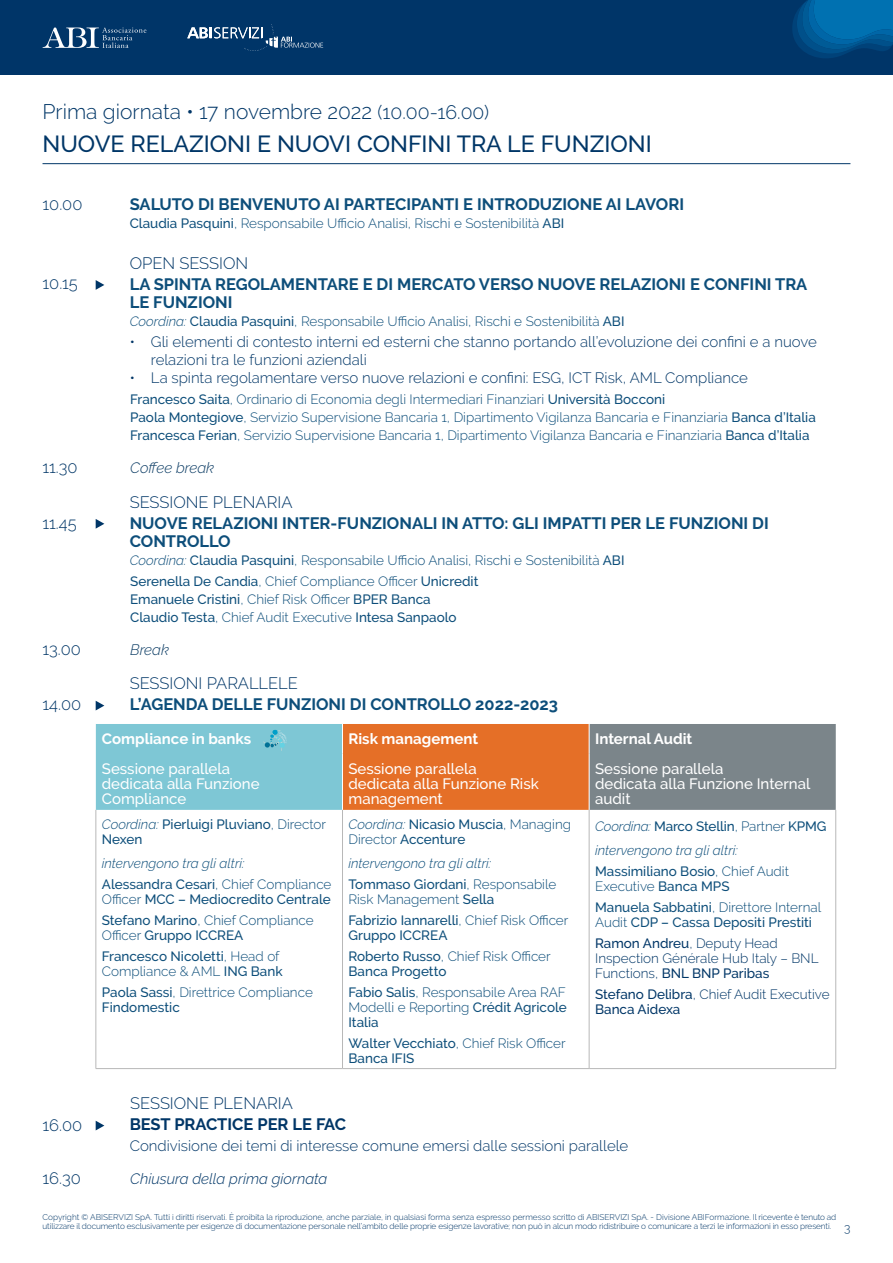
<style>
.page{position:relative;width:893px;height:1263px;background:#fff}
.page>*{position:absolute;margin:0;border:0;box-sizing:border-box;transform-origin:0 0}
.t1{font:500 23.25px "Raleway";color:#003667}
.t2{font:300 21px "Raleway";color:#003667}
.t3{font:700 16.5px/18px "Raleway";color:#0d4e7a}
.t4{font:300 16.5px "Raleway";color:#003667}
.t5{font:700 16.5px "Raleway";color:#003667}
.t6{font:300 15px/18px "Raleway";color:#003667}
.t7{font:500 15px/15px "Raleway";color:#fff}
.t8{font:700 15px "Raleway";color:#fff}
.t9{font:italic 300 15px "Raleway";color:#003667}
.t10{font:italic 300 15px "Raleway";color:#0d3d65}
.t11{font:500 13.5px/15px "Raleway";color:#0d4e7a}
.t12{font:300 13.5px/15px "Raleway";color:#0d4e7a}
.t13{font:300 13.5px/15px "Raleway";color:#003667}
.t14{font:italic 300 13.5px "Raleway";color:#0d4e7a}
.t15{font:500 13.5px/15px "Raleway";color:#003667}
.t16{font:300 8.25px/9px "Raleway";letter-spacing:-.01em;color:#003667}
.s1{font-size:19.5px}
.s2{font-weight:500}
.s3{font-style:italic}
.s4{font-weight:300}
.s5{font-weight:300;font-style:italic}
.s6{font-size:12px}
</style>
<div class="page">
<div style="left:0;top:0;width:893px;height:74px;background:#003568"></div>
<svg style="left:792px;top:0;width:101px;height:58px;background:#005c99"></svg>
<svg style="left:43px;top:27px;width:103px;height:21px"></svg>
<svg style="left:187px;top:24px;width:136px;height:27px"></svg>
<svg style="left:96px;top:280px;width:8px;height:10px"></svg>
<svg style="left:96px;top:519px;width:8px;height:10px"></svg>
<svg style="left:96px;top:701px;width:8px;height:9px"></svg>
<hr style="left:43px;top:163px;width:807px;height:1px;background:#003667">
<hr style="left:96px;top:810px;width:1px;height:258px;background:#b8b8b8">
<hr style="left:342px;top:810px;width:1px;height:258px;background:#b8b8b8">
<hr style="left:589px;top:810px;width:1px;height:258px;background:#b8b8b8">
<hr style="left:835px;top:810px;width:1px;height:258px;background:#b8b8b8">
<hr style="left:96px;top:1068px;width:246px;height:1px;background:#b8b8b8">
<hr style="left:342px;top:1068px;width:247px;height:1px;background:#b8b8b8">
<hr style="left:589px;top:1068px;width:247px;height:1px;background:#b8b8b8">
<svg style="left:96px;top:724px;width:740px;height:86px;background:#9f9482"></svg>
<svg style="left:96px;top:1121px;width:8px;height:9px"></svg>
<p class="t2" style="left:43px;top:99px;width:448px">Prima giornata • 17 novembre 2022 <span class="s1">(10.00-16.00)</span></p>
<p class="t1" style="left:43px;top:130px;width:611px">NUOVE RELAZIONI E NUOVI CONFINI TRA LE FUNZIONI</p>
<p class="t4" style="left:43px;top:194px;width:41px">10.00</p>
<p class="t4" style="left:43px;top:274px;width:37px">10.15</p>
<p class="t4" style="left:43px;top:458px;width:37px">11.30</p>
<p class="t4" style="left:43px;top:513px;width:36px">11.45</p>
<p class="t4" style="left:43px;top:640px;width:40px">13.00</p>
<p class="t4" style="left:43px;top:695px;width:40px">14.00</p>
<p class="t4" style="left:43px;top:1115px;width:41px">16.00</p>
<p class="t4" style="left:43px;top:1168px;width:40px">16.30</p>
<p class="t3" style="left:130px;top:195px;width:556px">SALUTO DI BENVENUTO AI PARTECIPANTI E INTRODUZIONE AI LAVORI</p>
<p class="t12" style="left:130px;top:216px;width:436px"><span class="s2">Claudia Pasquini</span>, Responsabile Ufficio Analisi, Rischi e Sostenibilità <span class="s2">ABI</span></p>
<p class="t4" style="left:130px;top:253px;width:120px">OPEN SESSION</p>
<p class="t3" style="left:130px;top:275px;width:679px">LA SPINTA REGOLAMENTARE E DI MERCATO VERSO NUOVE RELAZIONI E CONFINI TRA<br>LE FUNZIONI</p>
<p class="t12" style="left:130px;top:313px;width:496px"><span class="s3">Coordina:</span> <span class="s2">Claudia Pasquini</span>, Responsabile Ufficio Analisi, Rischi e Sostenibilità <span class="s2">ABI</span></p>
<p class="t6" style="left:151px;top:332px;width:667px;text-indent:-21px">• Gli elementi di contesto interni ed esterni che stanno portando all’evoluzione dei confini e a nuove relazioni tra le funzioni aziendali</p>
<p class="t6" style="left:130px;top:368px;width:620px">• La spinta regolamentare verso nuove relazioni e confini: ESG, ICT Risk, AML Compliance</p>
<p class="t12" style="left:130px;top:391px;width:537px"><span class="s2">Francesco Saita</span>, Ordinario di Economia degli Intermediari Finanziari <span class="s2">Università Bocconi</span></p>
<p class="t12" style="left:130px;top:409px;width:687px"><span class="s2">Paola Montegiove</span>, Servizio Supervisione Bancaria 1, Dipartimento Vigilanza Bancaria e Finanziaria <span class="s2">Banca d’Italia</span></p>
<p class="t12" style="left:130px;top:427px;width:681px"><span class="s2">Francesca Ferian</span>, Servizio Supervisione Bancaria 1, Dipartimento Vigilanza Bancaria e Finanziaria <span class="s2">Banca d’Italia</span></p>
<p class="t10" style="left:130px;top:459px;width:85px">Coffee break</p>
<p class="t4" style="left:130px;top:492px;width:164px">SESSIONE PLENARIA</p>
<p class="t3" style="left:130px;top:514px;width:641px">NUOVE RELAZIONI INTER-FUNZIONALI IN ATTO: GLI IMPATTI PER LE FUNZIONI DI<br>CONTROLLO</p>
<p class="t12" style="left:130px;top:552px;width:496px"><span class="s3">Coordina:</span> <span class="s2">Claudia Pasquini</span>, Responsabile Ufficio Analisi, Rischi e Sostenibilità <span class="s2">ABI</span></p>
<p class="t11" style="left:130px;top:573px;width:350px">Serenella De Candia<span class="s4">, Chief Compliance Officer</span> Unicredit</p>
<p class="t11" style="left:130px;top:591px;width:302px">Emanuele Cristini<span class="s4">, Chief Risk Officer</span> BPER Banca</p>
<p class="t11" style="left:130px;top:609px;width:328px">Claudio Testa<span class="s4">, Chief Audit Executive</span> Intesa Sanpaolo</p>
<p class="t10" style="left:130px;top:641px;width:40px">Break</p>
<p class="t4" style="left:130px;top:674px;width:170px">SESSIONI PARALLELE</p>
<p class="t3" style="left:130px;top:696px;width:430px">L’AGENDA DELLE FUNZIONI DI CONTROLLO 2022-2023</p>
<p class="t8" style="left:102px;top:730px;width:151px">Compliance in banks</p>
<p class="t8" style="left:348px;top:730px;width:131px">Risk management</p>
<p class="t8" style="left:595px;top:730px;width:99px">Internal Audit</p>
<p class="t7" style="left:102px;top:761px;width:130px">Sessione parallela</p>
<p class="t7" style="left:102px;top:776px;width:159px">dedicata alla Funzione<br>Compliance</p>
<p class="t7" style="left:348px;top:761px;width:130px">Sessione parallela</p>
<p class="t7" style="left:348px;top:776px;width:192px">dedicata alla Funzione Risk management</p>
<p class="t7" style="left:595px;top:761px;width:130px">Sessione parallela</p>
<p class="t7" style="left:595px;top:776px;width:217px">dedicata alla Funzione Internal audit</p>
<p class="t11" style="left:102px;top:816px;width:226px"><span class="s5">Coordina:</span> Pierluigi Pluviano<span class="s4">, Director<br></span>Nexen</p>
<p class="t14" style="left:102px;top:855px;width:144px">intervengono tra gli altri:</p>
<p class="t11" style="left:102px;top:876px;width:231px">Alessandra Cesari<span class="s4">, Chief Compliance<br>Officer</span> MCC – Mediocredito Centrale</p>
<p class="t11" style="left:102px;top:912px;width:213px">Stefano Marino<span class="s4">, Chief Compliance<br>Officer</span> Gruppo ICCREA</p>
<p class="t11" style="left:102px;top:948px;width:182px">Francesco Nicoletti<span class="s4">, Head of<br>Compliance &amp; AML</span> ING Bank</p>
<p class="t11" style="left:102px;top:984px;width:213px">Paola Sassi<span class="s4">, Direttrice Compliance<br></span>Findomestic</p>
<p class="t11" style="left:348px;top:816px;width:224px"><span class="s5">Coordina:</span> Nicasio Muscia<span class="s4">, Managing<br>Director</span> Accenture</p>
<p class="t14" style="left:348px;top:855px;width:144px">intervengono tra gli altri:</p>
<p class="t12" style="left:348px;top:876px;width:209px"><span class="s2">Tommaso Giordani</span>, Responsabile<br>Risk Management <span class="s2">Sella</span></p>
<p class="t11" style="left:348px;top:912px;width:221px">Fabrizio Iannarelli<span class="s4">, Chief Risk Officer<br></span>Gruppo ICCREA</p>
<p class="t11" style="left:348px;top:948px;width:204px">Roberto Russo<span class="s4">, Chief Risk Officer<br></span>Banca Progetto</p>
<p class="t12" style="left:348px;top:984px;width:220px;text-align:justify"><span class="s2">Fabio Salis</span>, Responsabile Area RAF Modelli e Reporting <span class="s2">Crédit Agricole Italia</span></p>
<p class="t11" style="left:348px;top:1035px;width:219px">Walter Vecchiato<span class="s4">, Chief Risk Officer<br></span>Banca IFIS</p>
<p class="t11" style="left:595px;top:819px;width:233px"><span class="s5">Coordina:</span> Marco Stellin<span class="s4">, Partner</span> KPMG</p>
<p class="t14" style="left:595px;top:843px;width:144px">intervengono tra gli altri:</p>
<p class="t11" style="left:595px;top:864px;width:195px">Massimiliano Bosio<span class="s4">, Chief Audit<br>Executive</span> Banca MPS</p>
<p class="t11" style="left:595px;top:900px;width:228px">Manuela Sabbatini<span class="s4">, Direttore Internal<br>Audit</span> CDP – Cassa Depositi Prestiti</p>
<p class="t13" style="left:595px;top:936px;width:225px"><span class="s2">Ramon Andreu</span>, Deputy Head<br>Inspection Générale Hub Italy – BNL<br>Functions, <span class="s2">BNL BNP Paribas</span></p>
<p class="t15" style="left:595px;top:987px;width:236px">Stefano Delibra<span class="s4">, Chief Audit Executive<br></span>Banca Aidexa</p>
<p class="t4" style="left:130px;top:1094px;width:164px">SESSIONE PLENARIA</p>
<p class="t5" style="left:130px;top:1115px;width:218px">BEST PRACTICE PER LE FAC</p>
<p class="t6" style="left:130px;top:1137px;width:500px">Condivisione dei temi di interesse comune emersi dalle sessioni parallele</p>
<p class="t9" style="left:130px;top:1170px;width:199px">Chiusura della prima giornata</p>
<p class="t16" style="left:43px;top:1213px;width:809px">Copyright © ABISERVIZI SpA. Tutti i diritti riservati. È proibita la riproduzione, anche parziale, in qualsiasi forma senza espresso permesso scritto di ABISERVIZI SpA. - Divisione ABIFormazione. Il ricevente è tenuto ad utilizzare il documento esclusivamente per esigenze di documentazione personale nell’ambito delle proprie esigenze lavorative; non può in alcun modo ridistribuire o comunicare a terzi le informazioni in esso presenti. <span class="s6">3</span></p>
</div>
